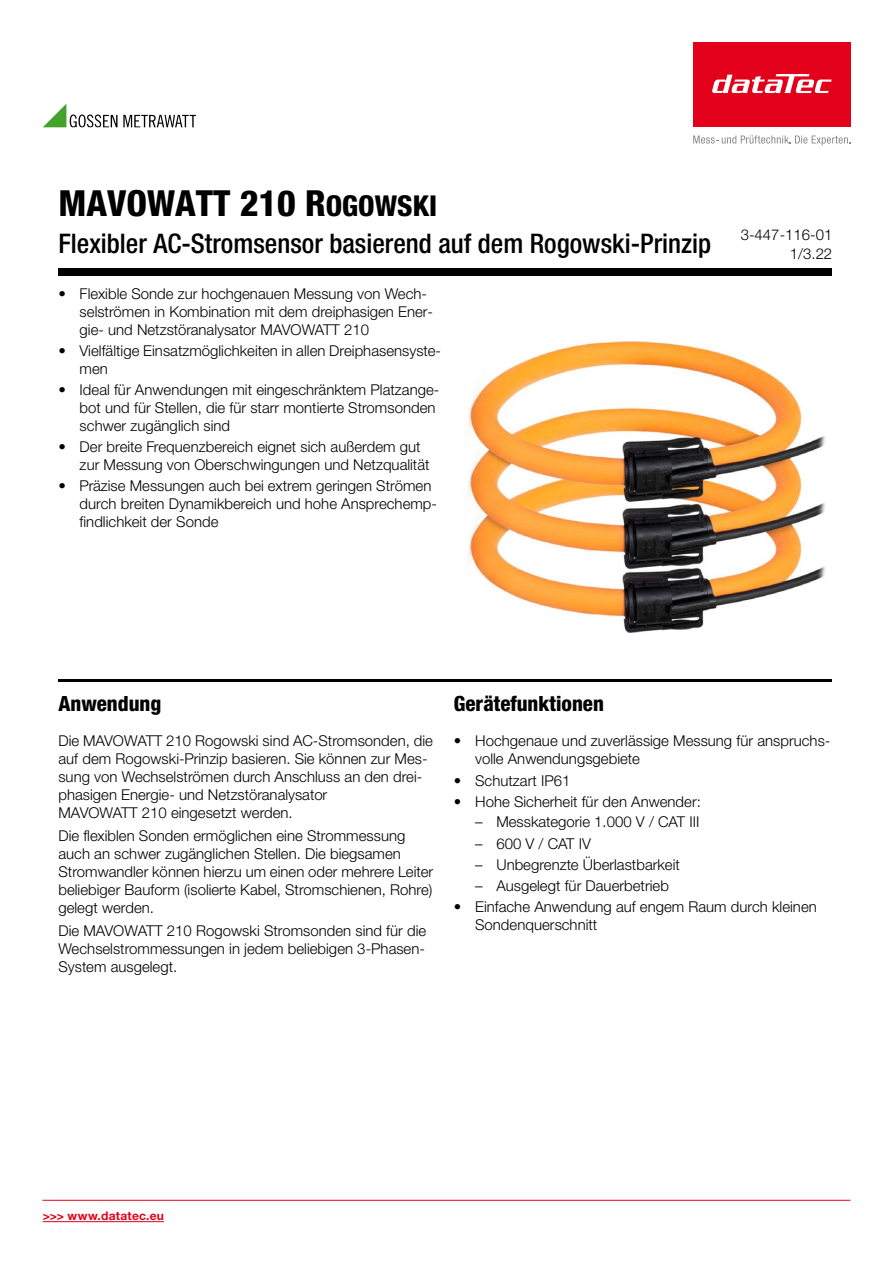
<style>
.page{position:relative;width:893px;height:1263px;background:#fff}
.page>*{position:absolute;margin:0;border:0;box-sizing:border-box;transform-origin:0 0}
.t1{font:800 condensed 36px "Helvetica Neue LTW1 G";color:#000}
.t2{font:500 condensed 27px "Helvetica Neue LTW1 G";color:#000}
.t3{font:800 condensed 21px "Helvetica Neue LTW1 G";color:#000}
.t4{font:300 15px/18px "Helvetica Neue LTW1 G";color:#000}
.t5{font:700 12px "Helvetica Neue LT Pro";letter-spacing:.02em;color:#e2001a}
.s1{font-size:28.8px}
</style>
<div class="page">
<div style="left:693px;top:43px;width:157px;height:84px;background:#e2001a"></div>
<svg style="left:693px;top:135px;width:157px;height:10px"></svg>
<svg style="left:712px;top:74px;width:119px;height:19px"></svg>
<hr style="left:43px;top:1221px;width:121px;height:1px;background:#e2001a">
<hr style="left:43px;top:1200px;width:807px;height:1px;background:#e2001a">
<svg style="left:43px;top:104px;width:153px;height:24px"></svg>
<hr style="left:58px;top:679px;width:774px;height:3px;background:#000">
<div style="left:58px;top:268px;width:774px;height:8px;background:#000"></div>
<img style="left:468px;top:341px;width:357px;height:291px">
<h1 class="t1" style="left:58px;top:181px;width:380px">MAVOWATT 210 R<span class="s1">OGOWSKI</span></h1>
<h2 class="t2" style="left:58px;top:227px;width:654px">Flexibler AC-Stromsensor basierend auf dem Rogowski-Prinzip</h2>
<p class="t4" style="left:80px;top:285px;width:355px;text-indent:-21px">• Flexible Sonde zur hochgenauen Messung von Wech&shy;selströmen in Kombination mit dem dreiphasigen Ener&shy;gie- und Netzstöranalysator MAVOWATT 210</p>
<p class="t4" style="left:80px;top:342px;width:363px;text-indent:-21px">• Vielfältige Einsatzmöglichkeiten in allen Dreiphasensyste&shy;men</p>
<p class="t4" style="left:80px;top:381px;width:361px;text-indent:-21px">• Ideal für Anwendungen mit eingeschränktem Platzange&shy;bot und für Stellen, die für starr montierte Stromsonden schwer zugänglich sind</p>
<p class="t4" style="left:80px;top:438px;width:351px;text-indent:-21px">• Der breite Frequenzbereich eignet sich außerdem gut zur Messung von Oberschwingungen und Netzqualität</p>
<p class="t4" style="left:80px;top:477px;width:359px;text-indent:-21px">• Präzise Messungen auch bei extrem geringen Strömen durch breiten Dynamikbereich und hohe Ansprechemp&shy;findlichkeit der Sonde</p>
<p class="t4" style="left:741px;top:225px;width:93px;line-height:19.5px;text-align:right">3-447-116-01<br>1/3.22</p>
<h3 class="t3" style="left:58px;top:691px;width:104px">Anwendung</h3>
<p class="t4" style="left:58px;top:732px;width:376px">Die MAVOWATT 210 Rogowski sind AC-Stromsonden, die auf dem Rogowski-Prinzip basieren. Sie können zur Mes&shy;sung von Wechselströmen durch Anschluss an den drei&shy;phasigen Energie- und Netzstöranalysator<br>MAVOWATT 210 eingesetzt werden.</p>
<p class="t4" style="left:58px;top:826px;width:376px">Die flexiblen Sonden ermöglichen eine Strommessung auch an schwer zugänglichen Stellen. Die biegsamen Stromwandler können hierzu um einen oder mehrere Leiter beliebiger Bauform (isolierte Kabel, Stromschienen, Rohre) gelegt werden.</p>
<p class="t4" style="left:58px;top:921px;width:369px;text-align:justify">Die MAVOWATT 210 Rogowski Stromsonden sind für die Wechselstrommessungen in jedem beliebigen 3-Phasen-System ausgelegt.</p>
<h3 class="t3" style="left:454px;top:691px;width:152px">Gerätefunktionen</h3>
<p class="t4" style="left:475px;top:732px;width:357px;text-indent:-21px">• Hochgenaue und zuverlässige Messung für anspruchs&shy;volle Anwendungsgebiete</p>
<p class="t4" style="left:454px;top:771px;width:118px">• Schutzart IP61</p>
<p class="t4" style="left:454px;top:792px;width:249px">• Hohe Sicherheit für den Anwender:</p>
<p class="t4" style="left:475px;top:813px;width:226px">– Messkategorie 1.000 V / CAT III</p>
<p class="t4" style="left:475px;top:834px;width:117px">– 600 V / CAT IV</p>
<p class="t4" style="left:475px;top:855px;width:206px">– Unbegrenzte Überlastbarkeit</p>
<p class="t4" style="left:475px;top:876px;width:195px">– Ausgelegt für Dauerbetrieb</p>
<p class="t4" style="left:475px;top:897px;width:343px;text-indent:-21px">• Einfache Anwendung auf engem Raum durch kleinen<br>Sondenquerschnitt</p>
<p class="t5" style="left:43px;top:1209px;width:123px">&gt;&gt;&gt; www.datatec.eu</p>
</div>
